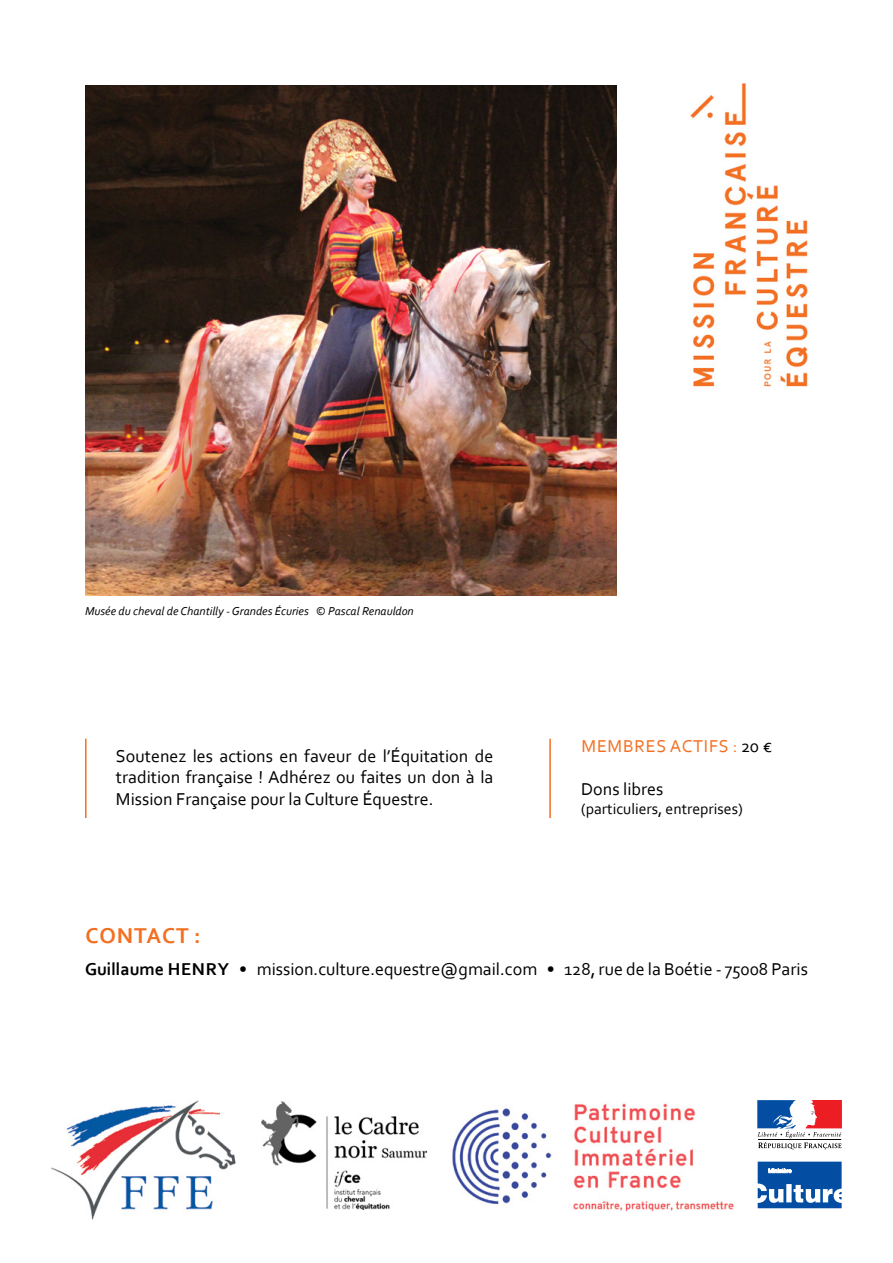
<style>
.page{position:relative;width:893px;height:1263px;background:#fff}
.page>*{position:absolute;margin:0;border:0;box-sizing:border-box;transform-origin:0 0}
.t1{font:700 22.5px "Corbel";letter-spacing:.04em;color:#f36f21}
.t2{font:18px/21.6px "Corbel";color:#000;text-align:justify}
.t3{font:18px "Corbel";color:#f36f21}
.t4{font:15.75px "Corbel";color:#000}
.t5{font:italic 12px "Corbel";color:#000}
.s1{color:#f36f21}
.s2{font-weight:700}
</style>
<div class="page">
<img style="left:690px;top:83px;width:118px;height:304px">
<img style="left:51px;top:1100px;width:185px;height:120px">
<img style="left:262px;top:1101px;width:165px;height:108px">
<img style="left:452px;top:1103px;width:282px;height:108px">
<svg style="left:758px;top:1100px;width:84px;height:49px"></svg>
<svg style="left:758px;top:1161px;width:84px;height:47px"></svg>
<img style="left:85px;top:85px;width:532px;height:511px">
<hr style="left:85px;top:739px;width:2px;height:79px;background:#f36f21">
<hr style="left:549px;top:739px;width:2px;height:79px;background:#f36f21">
<p class="t5" style="left:85px;top:604px;width:330px">Musée du cheval de Chantilly - Grandes écuries © Pascal Renauldon</p>
<p class="t2" style="left:116px;top:744px;width:379px">Soutenez les actions en faveur de l’Équitation de tradition française ! Adhérez ou faites un don à la Mission Française pour la Culture Équestre.</p>
<p class="t3" style="left:581px;top:735px;width:28px">Membres</p>
<p class="t3" style="left:670px;top:735px;width:11px">actifs</p>
<p class="t2" style="left:733px;top:735px;width:41px"><span class="s1">:</span>20 €</p>
<p class="t2" style="left:581px;top:778px;width:84px">Dons libres</p>
<p class="t4" style="left:581px;top:799px;width:163px">(particuliers, entreprises)</p>
<p class="t1" style="left:85px;top:922px;width:117px">CONTACT :</p>
<p class="t2" style="left:85px;top:957px;width:724px"><span class="s2">GUILLAUME H ENRY</span> • mission.culture.equestre@gmail.com • 128, rue de la Boétie - 75008 Paris</p>
</div>
